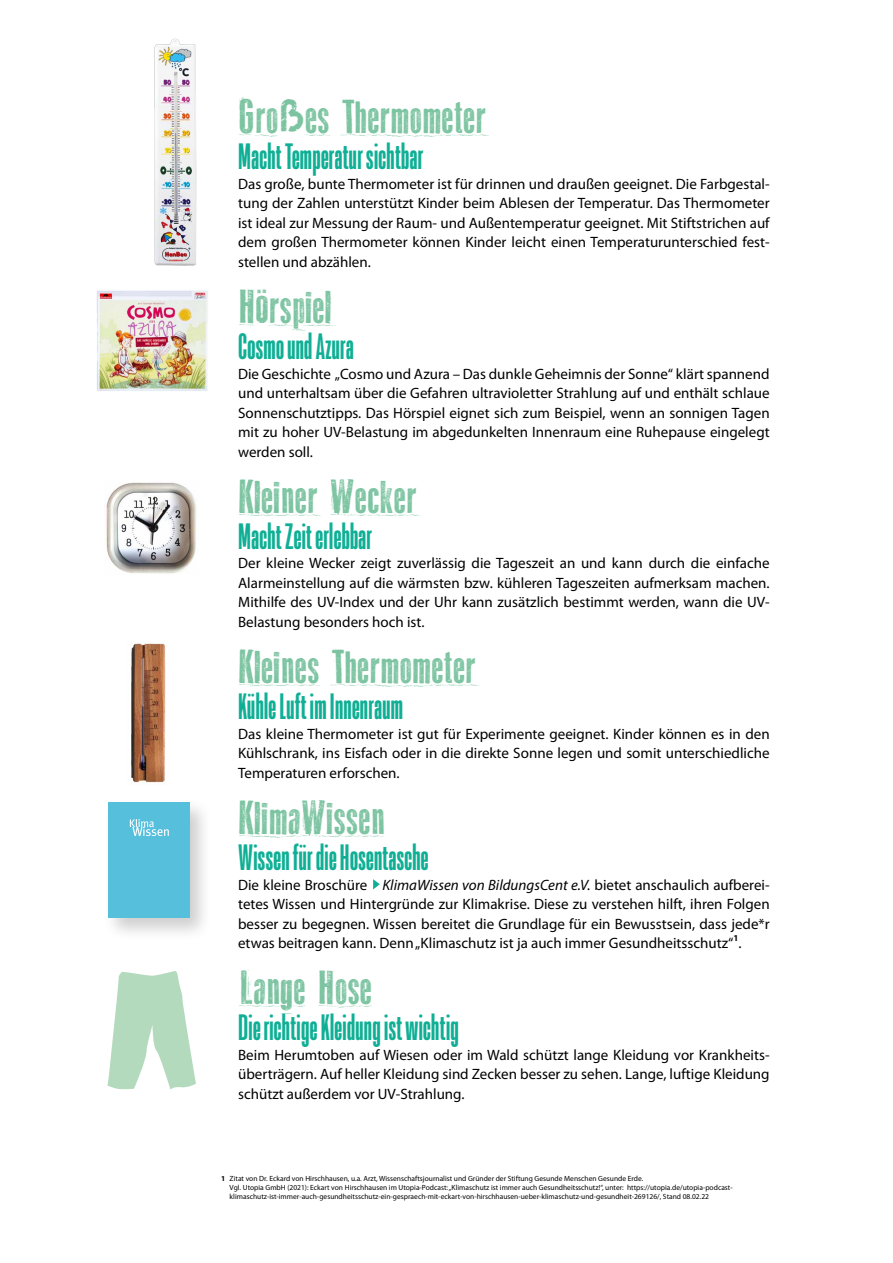
<style>
.page{position:relative;width:893px;height:1263px;background:#fff}
.page>*{position:absolute;margin:0;border:0;box-sizing:border-box;transform-origin:0 0}
.t1{font:48px "Odd Press";color:#7cc4a1}
.t2{font:39px "Resolve Extrabold Cm";letter-spacing:.01em;color:#10af95}
.t3{font:15px/19.5px "Myriad Pro";color:#000;text-align:justify}
.t4{font:700 9px "Myriad Pro";color:#000}
.t5{font:7.5px/9px "Myriad Pro";color:#000}
.s1{font-style:italic}
.s2{font-weight:700}
</style>
<div class="page">
<svg style="left:373px;top:879px;width:7px;height:10px"></svg>
<img style="left:154px;top:38px;width:43px;height:228px">
<img style="left:97px;top:290px;width:111px;height:101px">
<img style="left:106px;top:482px;width:90px;height:92px">
<img style="left:131px;top:641px;width:35px;height:143px">
<div style="left:103px;top:797px;width:110px;height:144px;background:#000;opacity:.2"></div>
<div style="left:108px;top:802px;width:81px;height:116px;background:#55bfdc"></div>
<svg style="left:130px;top:819px;width:39px;height:17px"></svg>
<svg style="left:107px;top:971px;width:89px;height:118px"></svg>
<h1 class="t1" style="left:238px;top:90px;width:249px">Großes Thermometer</h1>
<h2 class="t2" style="left:238px;top:136px;width:187px">Macht Temperatur sichtbar</h2>
<p class="t3" style="left:238px;top:174px;width:533px">Das große, bunte Thermometer ist für drinnen und draußen geeignet. Die Farbgestal&shy;tung der Zahlen unterstützt Kinder beim Ablesen der Temperatur. Das Thermometer ist ideal zur Messung der Raum- und Außentemperatur geeignet. Mit Stiftstrichen auf dem großen Thermometer können Kinder leicht einen Temperaturunterschied fest&shy;stellen und abzählen.</p>
<h1 class="t1" style="left:238px;top:279px;width:95px">Hörspiel</h1>
<h2 class="t2" style="left:238px;top:326px;width:117px">Cosmo und Azura</h2>
<p class="t3" style="left:238px;top:364px;width:533px">Die Geschichte „Cosmo und Azura – Das dunkle Geheimnis der Sonne“ klärt spannend und unterhaltsam über die Gefahren ultravioletter Strahlung auf und enthält schlaue Sonnenschutztipps. Das Hörspiel eignet sich zum Beispiel, wenn an sonnigen Tagen mit zu hoher UV-Belastung im abgedunkelten Innenraum eine Ruhepause eingelegt werden soll.</p>
<h1 class="t1" style="left:238px;top:469px;width:180px">Kleiner Wecker</h1>
<h2 class="t2" style="left:238px;top:516px;width:136px">Macht Zeit erlebbar</h2>
<p class="t3" style="left:238px;top:553px;width:533px">Der kleine Wecker zeigt zuverlässig die Tageszeit an und kann durch die einfache Alarmeinstellung auf die wärmsten bzw. kühleren Tageszeiten aufmerksam machen.<br>Mithilfe des UV-Index und der Uhr kann zusätzlich bestimmt werden, wann die UV-Belastung besonders hoch ist.</p>
<h1 class="t1" style="left:238px;top:639px;width:239px">Kleines Thermometer</h1>
<h2 class="t2" style="left:238px;top:686px;width:166px">Kühle Luft im Innenraum</h2>
<p class="t3" style="left:238px;top:724px;width:533px">Das kleine Thermometer ist gut für Experimente geeignet. Kinder können es in den Kühlschrank, ins Eisfach oder in die direkte Sonne legen und somit unterschiedliche Temperaturen erforschen.</p>
<h1 class="t1" style="left:238px;top:790px;width:148px">KlimaWissen</h1>
<h2 class="t2" style="left:238px;top:837px;width:192px">Wissen für die Hosentasche</h2>
<p class="t3" style="left:238px;top:874px;width:533px">Die kleine Broschüre <span class="s1">KlimaWissen von BildungsCent e.V.</span> bietet anschaulich aufberei&shy;tetes Wissen und Hintergründe zur Klimakrise. Diese zu verstehen hilft, ihren Folgen besser zu begegnen. Wissen bereitet die Grundlage für ein Bewusstsein, dass jede*r etwas beitragen kann. Denn „Klimaschutz ist ja auch immer Gesundheitsschutz“ .</p>
<p class="t4" style="left:733px;top:932px;width:6px">1</p>
<h1 class="t1" style="left:238px;top:960px;width:136px">Lange Hose</h1>
<h2 class="t2" style="left:238px;top:1007px;width:222px">Die richtige Kleidung ist wichtig</h2>
<p class="t3" style="left:238px;top:1045px;width:533px">Beim Herumtoben auf Wiesen oder im Wald schützt lange Kleidung vor Krankheits&shy;überträgern. Auf heller Kleidung sind Zecken besser zu sehen. Lange, luftige Kleidung schützt außerdem vor UV-Strahlung.</p>
<p class="t5" style="left:230px;top:1174px;width:505px;text-indent:-9px"><span class="s2">1</span> Zitat von Dr. Eckard von Hirschhausen, u.a. Arzt, Wissenschaftsjournalist und Gründer der Stiftung Gesunde Menschen Gesunde Erde.<br>Vgl. Utopia GmbH (2021): Eckart von Hirschhausen im Utopia-Podcast: „Klimaschutz ist immer auch Gesundheitsschutz!“, unter: https://utopia.de/utopia-podcast&shy;klimaschutz-ist-immer-auch-gesundheitsschutz-ein-gespraech-mit-eckart-von-hirschhausen-ueber-klimaschutz-und-gesundheit-269126/, Stand 08.02.22</p>
</div>
